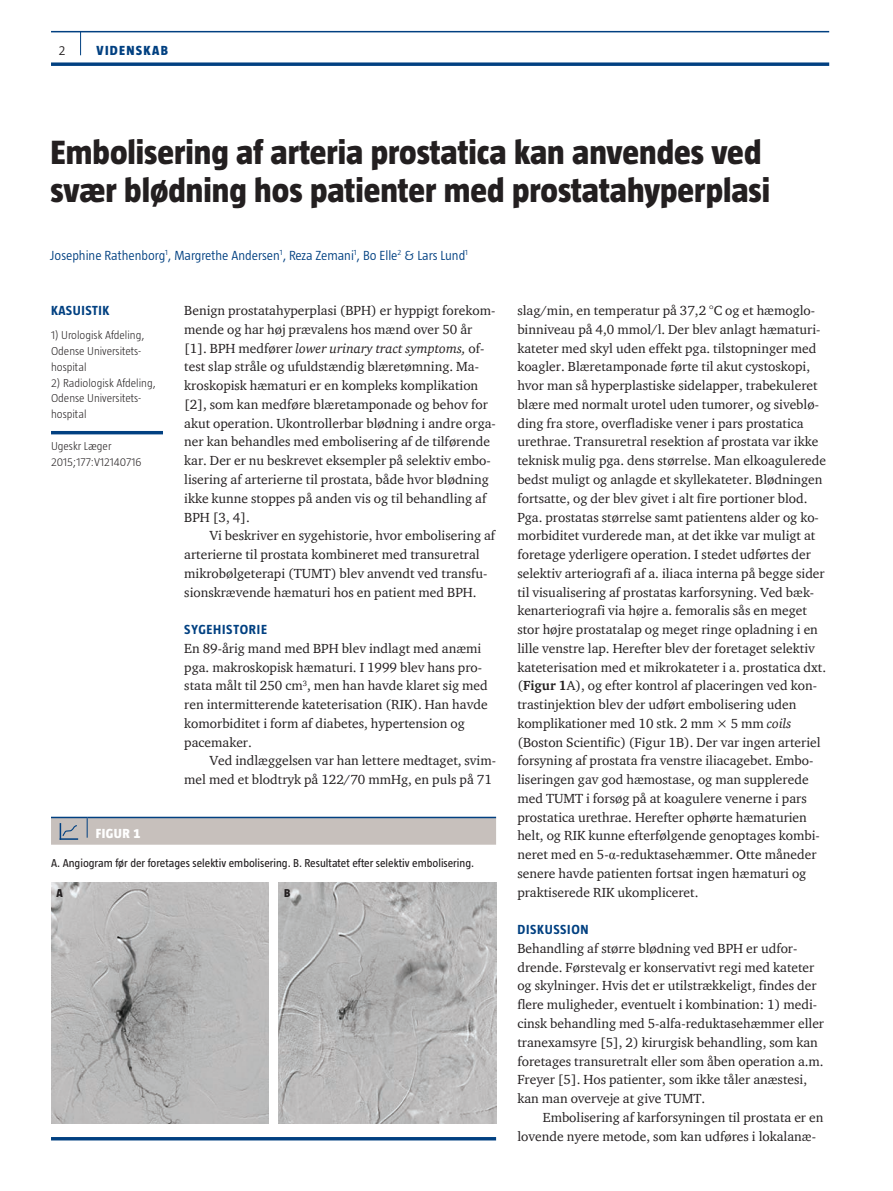
<style>
.page{position:relative;width:893px;height:1191px;background:#fff}
.page>*{position:absolute;margin:0;border:0;box-sizing:border-box;transform-origin:0 0}
.t1{font:800 34.5px/38.2px "Taz";color:#231f20}
.t2{font:13.5px/18.8px "ITC Charter Com";color:#231f20}
.t3{font:300 13.5px "Taz";color:#014081}
.t4{font:700 13.5px "Taz";letter-spacing:.04em;color:#014081}
.t5{font:800 13.5px "Taz";letter-spacing:.095em;color:#014081}
.t6{font:800 13.5px "Taz";color:#fff}
.t7{font:300 13.5px "Taz";color:#231f20}
.t8{font:300 11.7px/15.8px "Taz";color:#231f20}
.t9{font:11.7px "Taz";color:#231f20}
.t10{font:800 11.7px "Taz";color:#231f20}
.s1{font-style:italic}
.s2{font-weight:700}
.s3{font-family:"Times New Roman"}
</style>
<div class="page">
<hr style="left:51px;top:31px;width:778px;height:1px;background:#014081">
<svg style="left:51px;top:62px;width:778px;height:4px;background:#235991"></svg>
<svg style="left:80px;top:32px;width:1px;height:23px"></svg>
<hr style="left:51px;top:431px;width:112px;height:3px;background:#014081">
<hr style="left:51px;top:816px;width:36px;height:2px;background:#014081">
<hr style="left:87px;top:816px;width:409px;height:2px;background:#014081">
<svg style="left:51px;top:817px;width:445px;height:27px;background:#bcb9b8"></svg>
<img style="left:51px;top:882px;width:217px;height:241px">
<img style="left:279px;top:882px;width:217px;height:241px">
<hr style="left:51px;top:1137px;width:445px;height:3px;background:#014081">
<p class="t7" style="left:59px;top:43px;width:8px">2</p>
<p class="t5" style="left:97px;top:43px;width:73px">VIDENSKAB</p>
<h1 class="t1" style="left:51px;top:133px;width:721px">Embolisering af arteria prostatica kan anvendes ved svær blødning hos patienter med prostatahyperplasi</h1>
<p class="t3" style="left:50px;top:248px;width:419px">Josephine Rathenborg<sup>1</sup>, Margrethe Andersen<sup>1</sup>, Reza Zemani<sup>1</sup>, Bo Elle<sup>2</sup> &amp; Lars Lund<sup>1</sup></p>
<p class="t4" style="left:51px;top:303px;width:59px">KASUISTIK</p>
<p class="t8" style="left:51px;top:327px;width:95px">1) Urologisk Afdeling,<br>Odense Universitets&shy;hospital</p>
<p class="t8" style="left:51px;top:375px;width:106px">2) Radiologisk Afdeling,<br>Odense Universitets&shy;hospital</p>
<p class="t8" style="left:51px;top:438px;width:92px">Ugeskr Læger<br>2015;177:V12140716</p>
<p class="t2" style="left:184px;top:301px;width:313px">Benign prostatahyperplasi (BPH) er hyppigt forekom&shy;mende og har høj prævalens hos mænd over 50 år [1]. BPH medfører <span class="s1">lower urinary tract symptoms,</span> of&shy;test slap stråle og ufuldstændig blæretømning. Ma&shy;kroskopisk hæmaturi er en kompleks komplikation [2], som kan medføre blæretamponade og behov for akut operation. Ukontrollerbar blødning i andre orga&shy;ner kan behandles med embolisering af de tilførende kar. Der er nu beskrevet eksempler på selektiv embo&shy;lisering af arterierne til prostata, både hvor blødning ikke kunne stoppes på anden vis og til behandling af BPH [3, 4].</p>
<p class="t2" style="left:184px;top:526px;width:312px;text-indent:26px">Vi beskriver en sygehistorie, hvor embolisering af arterierne til prostata kombineret med transuretral mikrobølgeterapi (TUMT) blev anvendt ved transfu&shy;sionskrævende hæmaturi hos en patient med BPH.</p>
<p class="t4" style="left:184px;top:622px;width:84px">SYGEHISTORIE</p>
<p class="t2" style="left:184px;top:638px;width:305px">En 89-årig mand med BPH blev indlagt med anæmi pga. makroskopisk hæmaturi. I 1999 blev hans pro&shy;stata målt til 250 cm<sup>3</sup>, men han havde klaret sig med ren intermitterende kateterisation (RIK). Han havde komorbiditet i form af diabetes, hypertension og pacemaker.</p>
<p class="t2" style="left:184px;top:751px;width:313px;text-indent:26px">Ved indlæggelsen var han lettere medtaget, svim&shy;mel med et blodtryk på 122/70 mmHg, en puls på 71</p>
<p class="t6" style="left:96px;top:825px;width:46px">Figur 1</p>
<p class="t9" style="left:51px;top:856px;width:425px">A. Angiogram før der foretages selektiv embolisering. B. Resultatet efter selektiv embolisering.</p>
<p class="t10" style="left:56px;top:886px;width:8px">A</p>
<p class="t10" style="left:284px;top:886px;width:8px">B</p>
<p class="t2" style="left:517px;top:301px;width:310px">slag/min, en temperatur på 37,2 °C og et hæmoglo&shy;binniveau på 4,0 mmol/l. Der blev anlagt hæmaturi&shy;kateter med skyl uden effekt pga. tilstopninger med koagler. Blæretamponade førte til akut cystoskopi, hvor man så hyperplastiske sidelapper, trabekuleret blære med normalt urotel uden tumorer, og siveblø&shy;ding fra store, overfladiske vener i pars prostatica urethrae. Transuretral resektion af prostata var ikke teknisk mulig pga. dens størrelse. Man elkoagulerede bedst muligt og anlagde et skyllekateter. Blødningen fortsatte, og der blev givet i alt fire portioner blod.<br>Pga. prostatas størrelse samt patientens alder og ko&shy;morbiditet vurderede man, at det ikke var muligt at foretage yderligere operation. I stedet udførtes der selektiv arteriografi af a. iliaca interna på begge sider til visualisering af prostatas karforsyning. Ved bæk&shy;kenarteriografi via højre a. femoralis sås en meget stor højre prostatalap og meget ringe opladning i en lille venstre lap. Herefter blev der foretaget selektiv kateterisation med et mikrokateter i a. prostatica dxt. (<span class="s2">Figur 1</span>A), og efter kontrol af placeringen ved kon&shy;trastinjektion blev der udført embolisering uden komplikationer med 10 stk. 2 mm × 5 mm <span class="s1">coils </span>(Boston Scientific) (Figur 1B). Der var ingen arteriel forsyning af prostata fra venstre iliacagebet. Embo&shy;liseringen gav god hæmostase, og man supplerede med TUMT i forsøg på at koagulere venerne i pars prostatica urethrae. Herefter ophørte hæmaturien helt, og RIK kunne efterfølgende genoptages kombi&shy;neret med en 5-<span class="s3">α</span>-reduktasehæmmer. Otte måneder senere havde patienten fortsat ingen hæmaturi og praktiserede RIK ukompliceret.</p>
<p class="t4" style="left:517px;top:922px;width:35px">DISKUSSI</p>
<p class="t4" style="left:571px;top:922px;width:19px">ON</p>
<p class="t2" style="left:517px;top:938px;width:308px">Behandling af større blødning ved BPH er udfor&shy;drende. Førstevalg er konservativt regi med kateter og skylninger. Hvis det er utilstrækkeligt, findes der flere muligheder, eventuelt i kombination: 1) medi&shy;cinsk behandling med 5-alfa-reduktasehæmmer eller tranexamsyre [5], 2) kirurgisk behandling, som kan foretages transuretralt eller som åben operation a.m.<br>Freyer [5]. Hos patienter, som ikke tåler anæstesi, kan man overveje at give TUMT.</p>
<p class="t2" style="left:517px;top:1107px;width:308px;text-indent:26px">Embolisering af karforsyningen til prostata er en lovende nyere metode, som kan udføres i lokalanæ-</p>
</div>
